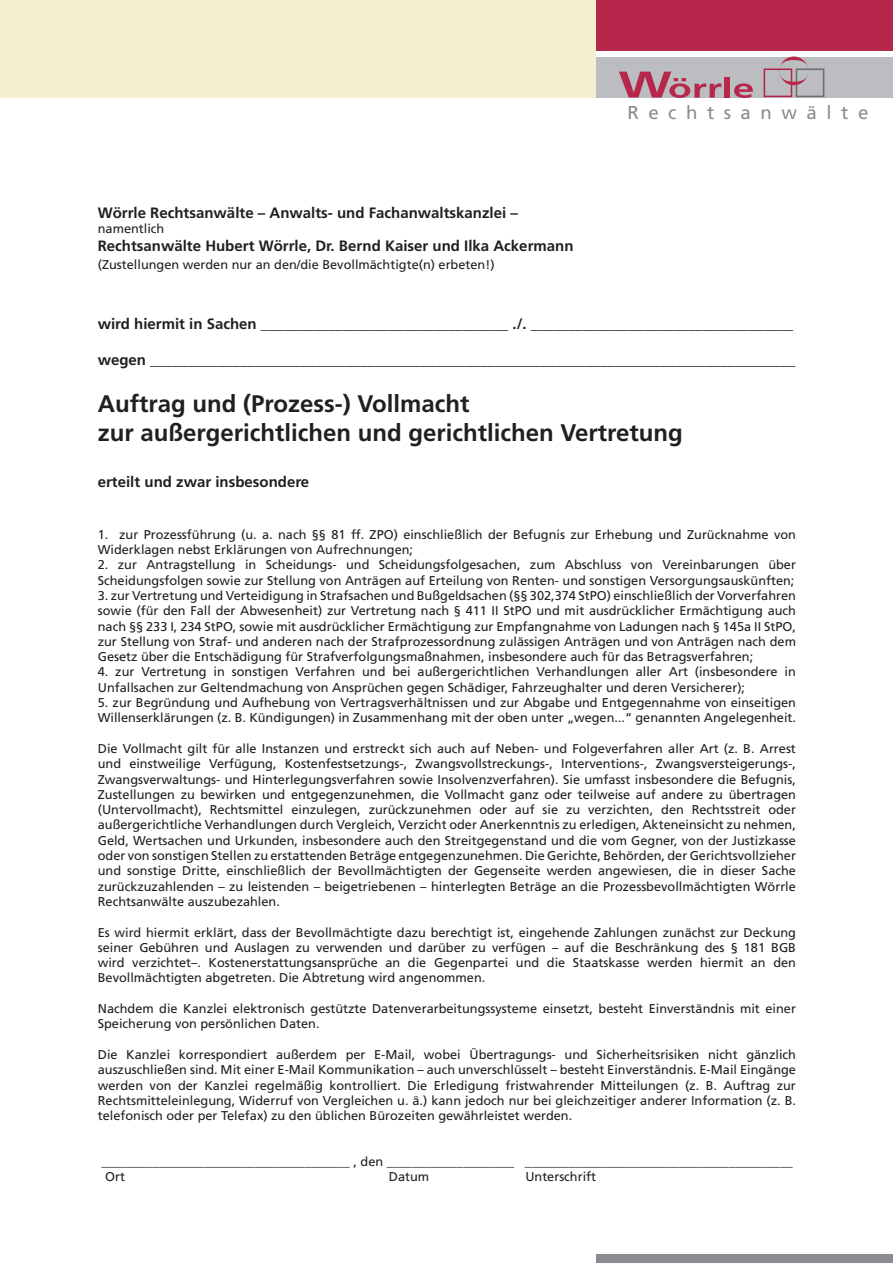
<style>
.page{position:relative;width:893px;height:1263px;background:#fff}
.page>*{position:absolute;margin:0;border:0;box-sizing:border-box;transform-origin:0 0}
.t1{font:700 24px/28.8px "Frutiger";color:#231f20}
.t2{font:18.75px "Frutiger";letter-spacing:.51em;color:#8a8c8f}
.t3{font:700 15px "Frutiger";color:#231f20}
.t4{font:12.75px/15.3px "Frutiger";color:#231f20}
</style>
<div class="page">
<div style="left:595px;top:57px;width:298px;height:41px;background:#bcbdc0"></div>
<div style="left:764px;top:68px;width:28px;height:29px;border:2px solid #b6274b"></div>
<div style="left:796px;top:68px;width:28px;height:29px;border:2px solid #6c6d70"></div>
<svg style="left:779px;top:57px;width:29px;height:28px"></svg>
<div style="left:595px;top:0;width:298px;height:51px;background:#b6274b"></div>
<div style="left:0;top:0;width:596px;height:98px;background:#f4f0cd"></div>
<div style="left:597px;top:1254px;width:296px;height:9px;background:#8a8c8f"></div>
<div style="left:725px;top:77px;width:5px;height:21px;background:#b6274b"></div>
<svg style="left:734px;top:83px;width:19px;height:15px"></svg>
<svg style="left:619px;top:72px;width:102px;height:26px"></svg>
<p class="t3" style="left:98px;top:204px;width:422px">Wörrle Rechtsanwälte – Anwalts- und Fachanwaltskanzlei –</p>
<p class="t4" style="left:98px;top:221px;width:68px">namentlich</p>
<p class="t3" style="left:98px;top:237px;width:477px">Rechtsanwälte Hubert Wörrle, Dr. Bernd Kaiser und Ilka Ackermann</p>
<p class="t4" style="left:98px;top:257px;width:398px">(Zustellungen werden nur an den/die Bevollmächtigte(n) erbeten!)</p>
<h2 class="t2" style="left:627px;top:102px;width:243px">Rechtsanwälte</h2>
<p class="t3" style="left:98px;top:315px;width:697px">wird hiermit in Sachen _________________________________ ./. ___________________________________</p>
<p class="t3" style="left:98px;top:351px;width:699px">wegen ______________________________________________________________________________________</p>
<h1 class="t1" style="left:98px;top:389px;width:587px">Auftrag und (Prozess-) Vollmacht<br>zur außergerichtlichen und gerichtlichen Vertretung</h1>
<p class="t3" style="left:98px;top:473px;width:213px">erteilt und zwar insbesondere</p>
<p class="t4" style="left:98px;top:526px;width:700px">1. zur Prozessführung (u. a. nach §§ 81 ff. ZPO) einschließlich der Befugnis zur Erhebung und Zurücknahme von<br>Widerklagen nebst Erklärungen von Aufrechnungen;</p>
<p class="t4" style="left:98px;top:557px;width:700px">2. zur Antragstellung in Scheidungs- und Scheidungsfolgesachen, zum Abschluss von Vereinbarungen über<br>Scheidungsfolgen sowie zur Stellung von Anträgen auf Erteilung von Renten- und sonstigen Versorgungsauskünften;</p>
<p class="t4" style="left:98px;top:588px;width:700px;text-align:justify">3. zur Vertretung und Verteidigung in Strafsachen und Bußgeldsachen (§§ 302,374 StPO) einschließlich der Vorverfahren sowie (für den Fall der Abwesenheit) zur Vertretung nach § 411 II StPO und mit ausdrücklicher Ermächtigung auch nach §§ 233 I, 234 StPO, sowie mit ausdrücklicher Ermächtigung zur Empfangnahme von Ladungen nach § 145a II StPO, zur Stellung von Straf- und anderen nach der Strafprozessordnung zulässigen Anträgen und von Anträgen nach dem Gesetz über die Entschädigung für Strafverfolgungsmaßnahmen, insbesondere auch für das Betragsverfahren;</p>
<p class="t4" style="left:98px;top:664px;width:700px">4. zur Vertretung in sonstigen Verfahren und bei außergerichtlichen Verhandlungen aller Art (insbesondere in<br>Unfallsachen zur Geltendmachung von Ansprüchen gegen Schädiger, Fahrzeughalter und deren Versicherer);</p>
<p class="t4" style="left:98px;top:695px;width:700px">5. zur Begründung und Aufhebung von Vertragsverhältnissen und zur Abgabe und Entgegennahme von einseitigen<br>Willenserklärungen (z. B. Kündigungen) in Zusammenhang mit der oben unter „wegen...“ genannten Angelegenheit.</p>
<p class="t4" style="left:98px;top:741px;width:700px;text-align:justify">Die Vollmacht gilt für alle Instanzen und erstreckt sich auch auf Neben- und Folgeverfahren aller Art (z. B. Arrest und einstweilige Verfügung, Kostenfestsetzungs-, Zwangsvollstreckungs-, Interventions-, Zwangsversteigerungs-, Zwangsverwaltungs- und Hinterlegungsverfahren sowie Insolvenzverfahren). Sie umfasst insbesondere die Befugnis, Zustellungen zu bewirken und entgegenzunehmen, die Vollmacht ganz oder teilweise auf andere zu übertragen (Untervollmacht), Rechtsmittel einzulegen, zurückzunehmen oder auf sie zu verzichten, den Rechtsstreit oder außergerichtliche Verhandlungen durch Vergleich, Verzicht oder Anerkenntnis zu erledigen, Akteneinsicht zu nehmen, Geld, Wertsachen und Urkunden, insbesondere auch den Streitgegenstand und die vom Gegner, von der Justizkasse oder von sonstigen Stellen zu erstattenden Beträge entgegenzunehmen. Die Gerichte, Behörden, der Gerichtsvollzieher und sonstige Dritte, einschließlich der Bevollmächtigten der Gegenseite werden angewiesen, die in dieser Sache zurückzuzahlenden – zu leistenden – beigetriebenen – hinterlegten Beträge an die Prozessbevollmächtigten Wörrle Rechtsanwälte auszubezahlen.</p>
<p class="t4" style="left:98px;top:924px;width:700px;text-align:justify">Es wird hiermit erklärt, dass der Bevollmächtigte dazu berechtigt ist, eingehende Zahlungen zunächst zur Deckung seiner Gebühren und Auslagen zu verwenden und darüber zu verfügen – auf die Beschränkung des § 181 BGB wird verzichtet–. Kostenerstattungsansprüche an die Gegenpartei und die Staatskasse werden hiermit an den Bevollmächtigten abgetreten. Die Abtretung wird angenommen.</p>
<p class="t4" style="left:98px;top:1001px;width:700px">Nachdem die Kanzlei elektronisch gestützte Datenverarbeitungssysteme einsetzt, besteht Einverständnis mit einer<br>Speicherung von persönlichen Daten.</p>
<p class="t4" style="left:98px;top:1047px;width:700px;text-align:justify">Die Kanzlei korrespondiert außerdem per E-Mail, wobei Übertragungs- und Sicherheitsrisiken nicht gänzlich auszuschließen sind. Mit einer E-Mail Kommunikation – auch unverschlüsselt – besteht Einverständnis. E-Mail Eingänge werden von der Kanzlei regelmäßig kontrolliert. Die Erledigung fristwahrender Mitteilungen (z. B. Auftrag zur Rechtsmitteleinlegung, Widerruf von Vergleichen u. ä.) kann jedoch nur bei gleichzeitiger anderer Information (z. B. telefonisch oder per Telefax) zu den üblichen Bürozeiten gewährleistet werden.</p>
<p class="t4" style="left:105px;top:1154px;width:689px;text-indent:-4px">_______________________________________ , den ____________________ __________________________________________<br>Ort</p>
<p class="t4" style="left:389px;top:1169px;width:42px">Datum</p>
<p class="t4" style="left:525px;top:1169px;width:72px">Unterschrift</p>
</div>
